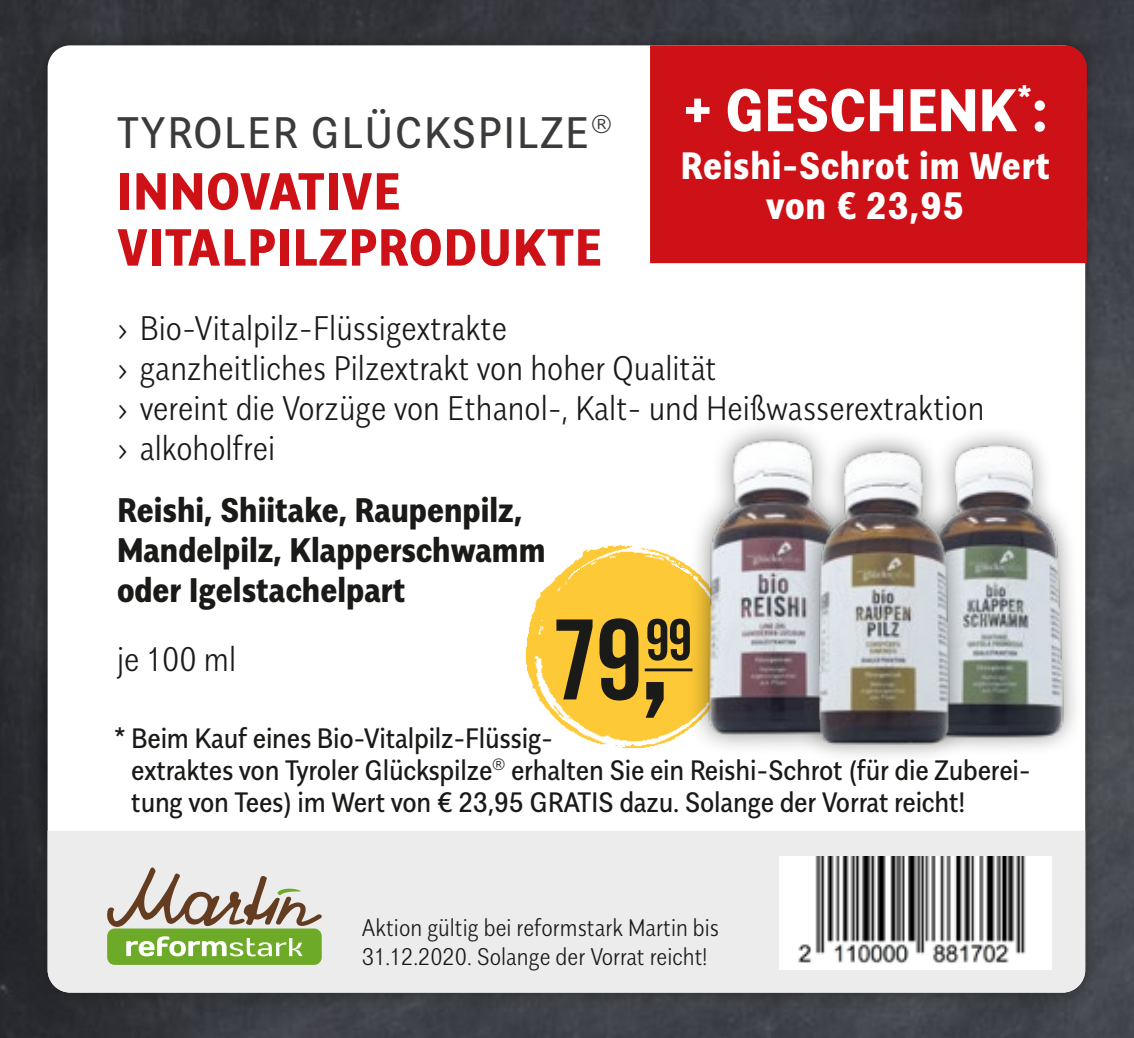
<style>
.page{position:relative;width:1134px;height:1038px;background:#fff}
.page>*{position:absolute;margin:0;border:0;box-sizing:border-box;transform-origin:0 0}
.t1{font:110.8px "Trade Gothic LT Std Bd Cn 20";color:#1a1a18}
.t2{font:700 60px "Alergia Condensed";color:#fff}
.t3{font:56.4px "Trade Gothic LT Std Bd Cn 20";color:#1a1a18}
.t4{font:700 52px/56px "Alergia Condensed";letter-spacing:.02em;color:#cd1116}
.t5{font:44px "Alergia Condensed";letter-spacing:.04em;color:#3b3b3a}
.t6{font:700 38px/40px "Alergia Condensed";letter-spacing:.02em;color:#fff;text-align:center}
.t7{font:200 34px/40px "Alergia Condensed";color:#1a1a18}
.t8{font:700 34px/40px "Alergia Condensed";color:#1a1a18}
.t9{font:28px/32px "Alergia Condensed";letter-spacing:-.01em;color:#1a1a18}
.t10{font:200 24px/28.8px "Alergia Condensed";color:#1a1a18}
.s1{font-family:"Alto Con";font-weight:300}
.s2{font-size:147.6px}
</style>
<div class="page">
<img style="left:0;top:0;width:1134px;height:1037px">
<div style="left:33px;top:31px;width:1067px;height:976px;background:#1a1a18;opacity:.53"></div>
<div style="left:48px;top:45px;width:1037px;height:947px;background:#fff;border-radius:23px"></div>
<div style="left:48px;top:831px;width:1037px;height:161px;background:#ececed"></div>
<svg style="left:107px;top:867px;width:215px;height:97px;background:#b1be93"></svg>
<div style="left:780px;top:856px;width:272px;height:113px;background:#fff"></div>
<img style="left:798px;top:856px;width:228px;height:108px">
<div style="left:650px;top:45px;width:437px;height:218px;background:#cd1116"></div>
<img style="left:526px;top:545px;width:155px;height:203px">
<hr style="left:645px;top:668px;width:47px;height:3px;background:#1a1a18">
<img style="left:681px;top:426px;width:118px;height:321px">
<img style="left:972px;top:434px;width:103px;height:315px">
<img style="left:784px;top:437px;width:191px;height:319px">
<h3 class="t5" style="left:117px;top:99px;width:496px">TYROLER GLÜCKSPILZE<sup>®</sup></h3>
<h3 class="t4" style="left:117px;top:158px;width:486px">INNOVATIVE<br>VITALPILZPRODUKTE</h3>
<h2 class="t2" style="left:683px;top:62px;width:366px">+ GESCHENK<sup>*</sup>:</h2>
<h3 class="t6" style="left:680px;top:142px;width:371px">Reishi-Schrot im Wert von € 23,95</h3>
<p class="t7" style="left:117px;top:305px;width:869px"><span class="s1">›</span> Bio-Vitalpilz-Flüssigextrakte<br><span class="s1">›</span> ganzheitliches Pilzextrakt von hoher Qualität<br><span class="s1">›</span> vereint die Vorzüge von Ethanol-, Kalt- und Heißwasserextraktion <span class="s1">›</span> alkoholfrei</p>
<p class="t8" style="left:117px;top:487px;width:430px">Reishi, Shiitake, Raupenpilz,<br>Mandelpilz, Klapperschwamm oder Igelstachelpart</p>
<p class="t7" style="left:117px;top:636px;width:121px">je 100 ml</p>
<h1 class="t1" style="left:550px;top:592px;width:123px">79<span class="s2">,</span></h1>
<h3 class="t3" style="left:645px;top:605px;width:49px">99</h3>
<p class="t9" style="left:131px;top:719px;width:901px;text-indent:-17px">* Beim Kauf eines Bio-Vitalpilz-Flüssig-<br>extraktes von Tyroler Glückspilze<sup>®</sup> erhalten Sie ein Reishi-Schrot (für die Zuberei&shy;tung von Tees) im Wert von € 23,95 GRATIS dazu. Solange der Vorrat reicht!</p>
<p class="t10" style="left:362px;top:911px;width:359px">Aktion gültig bei reformstark Martin bis<br>31.12.2020. Solange der Vorrat reicht!</p>
</div>
